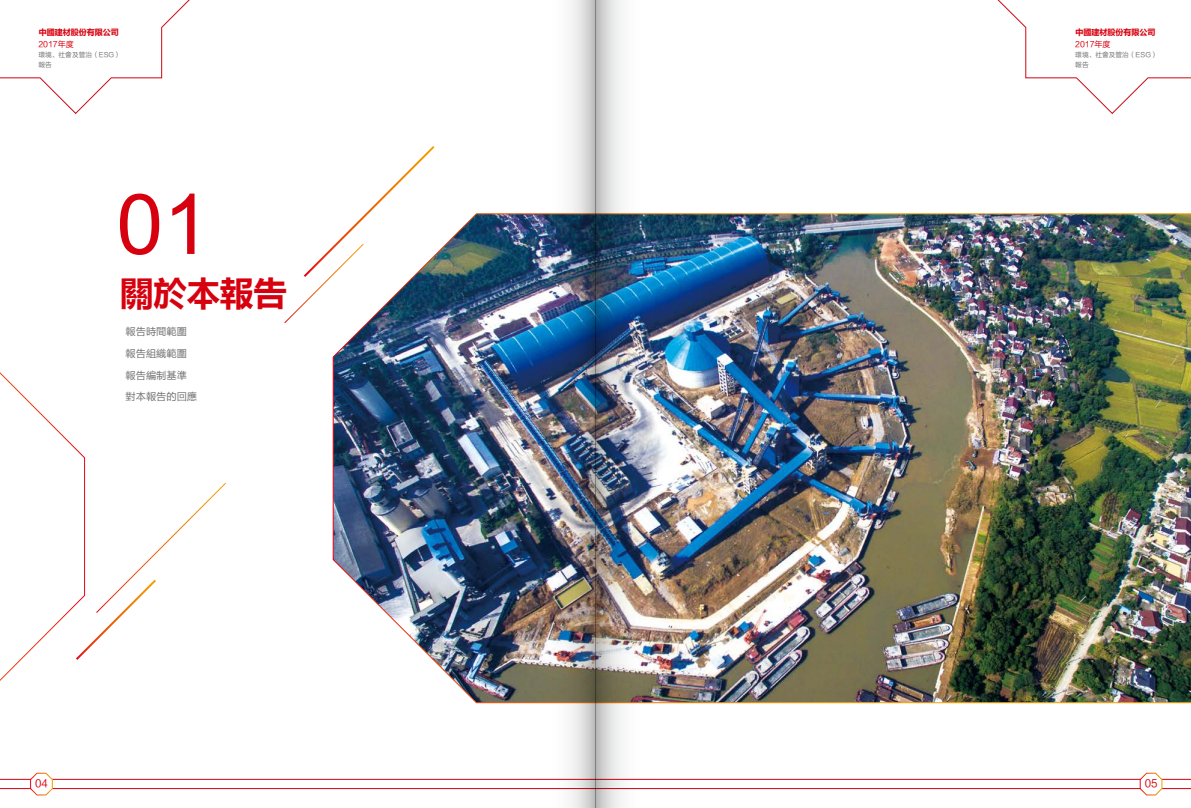
<style>
.page{position:relative;width:1191px;height:808px;background:#fff}
.page>*{position:absolute;margin:0;border:0;box-sizing:border-box;transform-origin:0 0}
.t1{font:84px "Arial";color:#d7000f}
.t2{font:700 33.3px "Microsoft Ya Hei";color:#d7000f}
.t3{font:10.5px "FZLTHK GBK1 0";color:#d7000f}
.t4{font:10.2px/21.6px "FZLTHK GBK1 0";color:#727171}
.t5{font:700 8px "Microsoft Ya Hei";color:#d7000f}
.t6{font:8px "FZLTHK GBK1 0";color:#d7000f}
.t7{font:6.7px/10px "FZLTHK GBK1 0";color:#727171}
</style>
<div class="page">
<svg style="left:0;top:772px;width:1191px;height:23px"></svg>
<svg style="left:595px;top:0;width:61px;height:808px"></svg>
<svg style="left:534px;top:0;width:61px;height:808px"></svg>
<svg style="left:0;top:0;width:190px;height:114px"></svg>
<svg style="left:997px;top:0;width:194px;height:114px"></svg>
<img style="left:332px;top:213px;width:859px;height:491px">
<svg style="left:284px;top:146px;width:152px;height:178px"></svg>
<svg style="left:0;top:372px;width:226px;height:309px"></svg>
<p class="t5" style="left:39px;top:26px;width:81px">中國建材股份有限公司</p>
<p class="t5" style="left:1075px;top:26px;width:81px">中國建材股份有限公司</p>
<p class="t6" style="left:1075px;top:40px;width:37px">2017年度</p>
<p class="t7" style="left:1075px;top:50px;width:84px">環境、社會及管治（ESG）報告</p>
<p class="t6" style="left:38px;top:40px;width:37px">2017年度</p>
<p class="t7" style="left:38px;top:50px;width:84px">環境、社會及管治（ESG）報告</p>
<h1 class="t1" style="left:116px;top:169px;width:95px">01</h1>
<h2 class="t2" style="left:120px;top:269px;width:168px">關於本報告</h2>
<h3 class="t4" style="left:126px;top:321px;width:73px">報告時間範圍報告組織範圍報告編制基準對本報告的回應</h3>
<h3 class="t3" style="left:35px;top:778px;width:14px">04</h3>
<h3 class="t3" style="left:1144px;top:778px;width:14px">05</h3>
</div>
